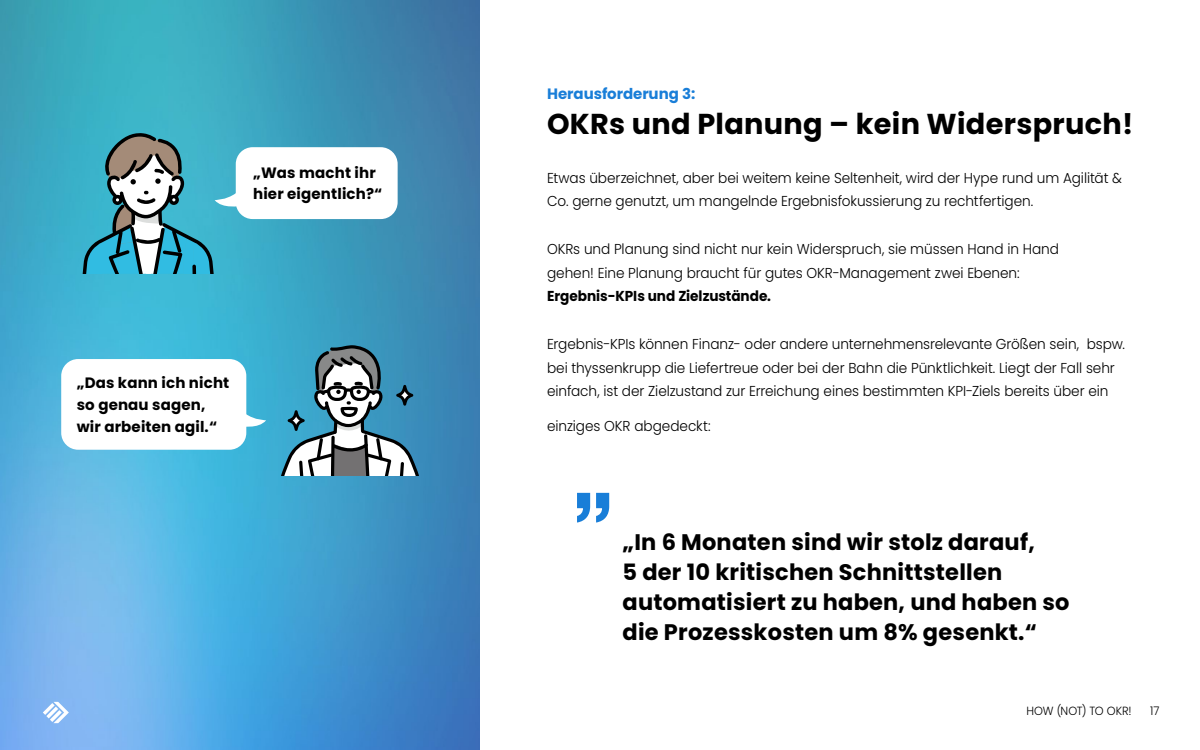
<style>
.page{position:relative;width:1200px;height:750px;background:#fff}
.page>*{position:absolute;margin:0;border:0;box-sizing:border-box;transform-origin:0 0}
.t1{font:800 82.5px "Helvetica Neue";color:#197ed8}
.t2{font:700 28.75px "Poppins";letter-spacing:.01em;color:#000}
.t3{font:700 22.5px/30px "Poppins";letter-spacing:.01em;color:#000}
.t4{font:700 15px/21.9px "Poppins";letter-spacing:.01em;color:#000}
.t5{font:700 15px "Poppins";letter-spacing:-.005em;color:#197ed8}
.t6{font:300 14.38px/23.8px "Poppins";letter-spacing:-.005em;color:#000;scale:.95 1}
.t7{font:700 14.38px "Poppins";letter-spacing:-.005em;color:#000;scale:.95 1}
.t8{font:300 11.88px "Poppins";letter-spacing:-.01em;color:#000;scale:.95 1}
</style>
<div class="page">
<img style="left:0;top:0;width:480px;height:750px">
<div style="left:236px;top:147px;width:162px;height:72px;background:#fff;border-radius:17px"></div>
<svg style="left:80px;top:133px;width:161px;height:141px;background:#5aa5b4"></svg>
<svg style="left:281px;top:345px;width:138px;height:131px"></svg>
<div style="left:61px;top:359px;width:185px;height:91px;background:#fff;border-radius:17px"></div>
<svg style="left:246px;top:413px;width:20px;height:17px"></svg>
<svg style="left:43px;top:702px;width:26px;height:21px"></svg>
<p class="t4" style="left:253px;top:161px;width:131px">„Was macht ihr hier eigentlich?“</p>
<p class="t4" style="left:77px;top:372px;width:154px">„Das kann ich nicht so genau sagen, wir arbeiten agil.“</p>
<p class="t5" style="left:547px;top:85px;width:150px">Herausforderung 3:</p>
<h2 class="t2" style="left:547px;top:107px;width:588px">OKRs und Planung – kein Widerspruch!</h2>
<p class="t6" style="left:547px;top:166px;width:607px">Etwas überzeichnet, aber bei weitem keine Seltenheit, wird der Hype rund um Agilität &amp;<br>Co. gerne genutzt, um mangelnde Ergebnisfokussierung zu rechtfertigen.</p>
<p class="t6" style="left:547px;top:237px;width:540px">OKRs und Planung sind nicht nur kein Widerspruch, sie müssen Hand in Hand gehen! Eine Planung braucht für gutes OKR-Management zwei Ebenen:</p>
<p class="t7" style="left:547px;top:288px;width:237px">Ergebnis-KPIs und Zielzustände.</p>
<p class="t6" style="left:547px;top:332px;width:610px">Ergebnis-KPIs können Finanz- oder andere unternehmensrelevante Größen sein, bspw. bei thyssenkrupp die Liefertreue oder bei der Bahn die Pünktlichkeit. Liegt der Fall sehr einfach, ist der Zielzustand zur Erreichung eines bestimmten KPI-Ziels bereits über ein</p>
<p class="t6" style="left:547px;top:415px;width:174px">einziges OKR abgedeckt:</p>
<h1 class="t1" style="left:572px;top:430px;width:43px">„</h1>
<h3 class="t3" style="left:622px;top:527px;width:449px">„In 6 Monaten sind wir stolz darauf,<br>5 der 10 kritischen Schnittstellen automatisiert zu haben, und haben so die Prozesskosten um 8% gesenkt.“</h3>
<p class="t8" style="left:1027px;top:704px;width:112px">HOW (NOT) TO OKR!</p>
<p class="t8" style="left:1150px;top:704px;width:11px">17</p>
</div>
